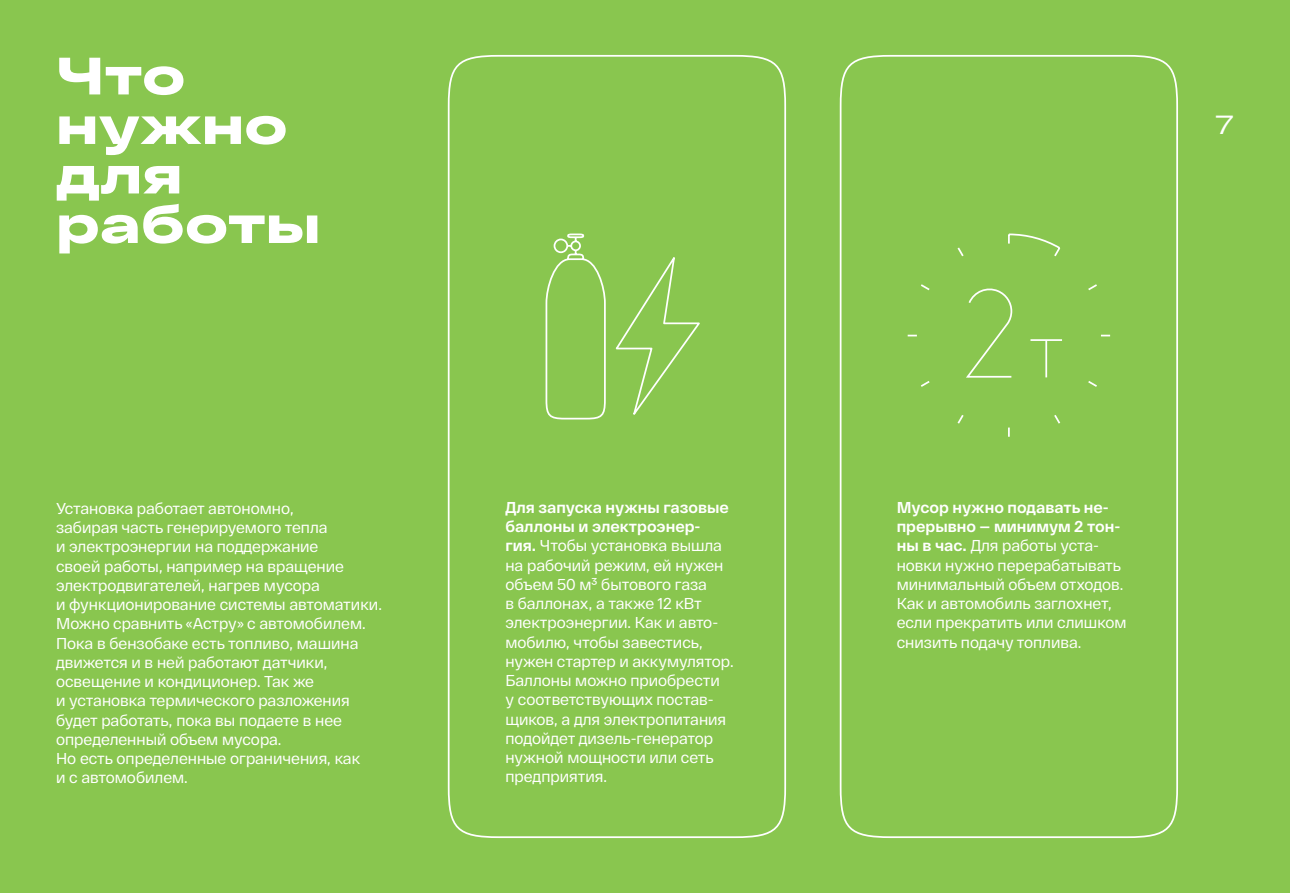
<style>
.page{position:relative;width:1290px;height:893px;background:#89c64f}
.page>*{position:absolute;margin:0;border:0;box-sizing:border-box;transform-origin:0 0}
.t1{font:900 52.5px/49.5px "RF Dewi Expanded";color:#fff}
.t2{font:26.25px "RF Dewi Expanded";color:#fff}
.t3{font:15.75px/19.2px "RF Dewi";color:#fff}
.s1{font-weight:700}
</style>
<div class="page">
<div style="left:840px;top:55px;width:338px;height:783px;border:2px solid #fff;border-radius:50px"></div>
<div style="left:448px;top:55px;width:338px;height:783px;border:2px solid #fff;border-radius:50px"></div>
<svg style="left:907px;top:233px;width:204px;height:204px"></svg>
<hr style="left:1045px;top:340px;width:2px;height:37px;background:#fff">
<hr style="left:1030px;top:339px;width:32px;height:2px;background:#fff">
<svg style="left:615px;top:257px;width:85px;height:158px"></svg>
<svg style="left:545px;top:233px;width:61px;height:187px"></svg>
<h1 class="t1" style="left:56px;top:51px;width:266px">Что нужно для работы</h1>
<h2 class="t2" style="left:1215px;top:109px;width:20px">7</h2>
<p class="t3" style="left:56px;top:499px;width:327px">Установка работает автономно,<br>забирая часть генерируемого тепла<br>и электроэнергии на поддержание<br>своей работы, например на вращение электродвигателей, нагрев мусора<br>и функционирование системы автоматики.<br>Можно сравнить «Астру» с автомобилем.<br>Пока в бензобаке есть топливо, машина движется и в ней работают датчики, освещение и кондиционер. Так же<br>и установка термического разложения будет работать, пока вы подаете в нее определенный объем мусора.<br>Но есть определенные ограничения, как<br>и с автомобилем.</p>
<p class="t3" style="left:897px;top:497px;width:231px"><span class="s1">Мусор нужно подавать не&shy;прерывно — минимум 2 тон&shy;ны в час.</span> Для работы уста&shy;новки нужно перерабатывать минимальный объем отходов.<br>Как и автомобиль заглохнет, если прекратить или слишком снизить подачу топлива.</p>
<p class="t3" style="left:505px;top:497px;width:230px"><span class="s1">Для запуска нужны газовые баллоны и электроэнер&shy;гия.</span> Чтобы установка вышла на рабочий режим, ей нужен объем 50 м³ бытового газа<br>в баллонах, а также 12 кВт электроэнергии. Как и авто&shy;мобилю, чтобы завестись, нужен стартер и аккумулятор.<br>Баллоны можно приобрести<br>у соответствующих постав&shy;щиков, а для электропитания подойдет дизель-генератор нужной мощности или сеть предприятия.</p>
</div>
